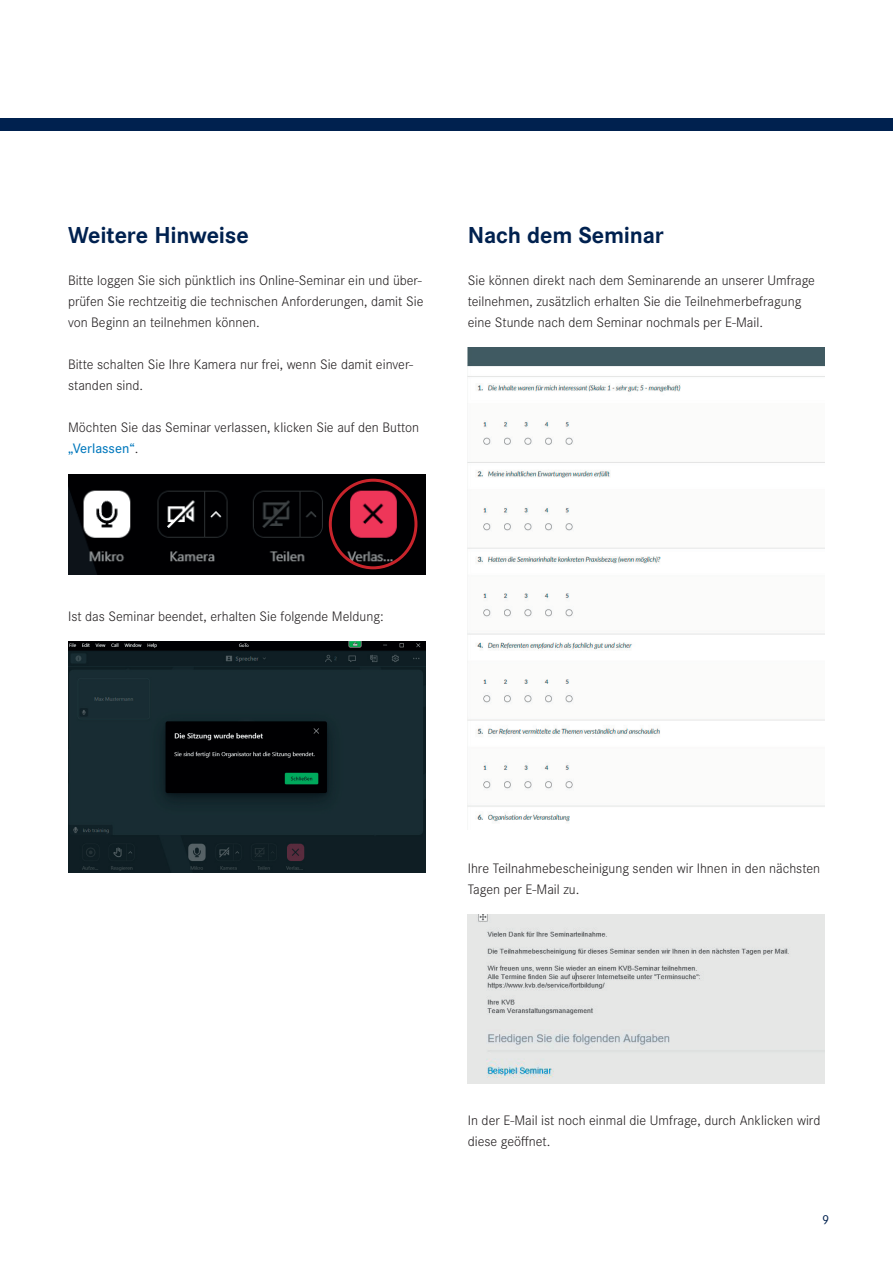
<style>
.page{position:relative;width:893px;height:1263px;background:#fff}
.page>*{position:absolute;margin:0;border:0;box-sizing:border-box;transform-origin:0 0}
.t1{font:700 24px "Corporate S";letter-spacing:-.01em;color:#00214f}
.t2{font:300 14.25px/21px "Corporate S";color:#231f20}
.t3{font:13.5px "Corporate S";color:#00214f}
.s1{font-weight:500;color:#0078bd}
</style>
<div class="page">
<div style="left:0;top:118px;width:893px;height:13px;background:#00214f"></div>
<img style="left:68px;top:475px;width:357px;height:100px">
<div style="left:329px;top:479px;width:88px;height:90px;border:3px solid #c8242b;border-radius:50%"></div>
<img style="left:68px;top:642px;width:357px;height:230px">
<img style="left:468px;top:348px;width:357px;height:474px">
<img style="left:468px;top:914px;width:357px;height:169px">
<h1 class="t1" style="left:68px;top:218px;width:182px">Weitere Hinweise</h1>
<p class="t2" style="left:68px;top:269px;width:357px;text-align:justify">Bitte loggen Sie sich pünktlich ins Online-Seminar ein und über&shy;prüfen Sie rechtzeitig die technischen Anforderungen, damit Sie von Beginn an teilnehmen können.</p>
<p class="t2" style="left:68px;top:353px;width:347px">Bitte schalten Sie Ihre Kamera nur frei, wenn Sie damit einver&shy;standen sind.</p>
<p class="t2" style="left:68px;top:416px;width:353px">Möchten Sie das Seminar verlassen, klicken Sie auf den Button <span class="s1">„Verlassen“</span>.</p>
<h1 class="t1" style="left:468px;top:218px;width:198px">Nach dem Seminar</h1>
<p class="t2" style="left:468px;top:269px;width:349px">Sie können direkt nach dem Seminarende an unserer Umfrage teilnehmen, zusätzlich erhalten Sie die Teilnehmerbefragung eine Stunde nach dem Seminar nochmals per E-Mail.</p>
<p class="t2" style="left:68px;top:605px;width:317px">Ist das Seminar beendet, erhalten Sie folgende Meldung:</p>
<p class="t2" style="left:468px;top:857px;width:354px">Ihre Teilnahmebescheinigung senden wir Ihnen in den nächsten<br>Tagen per E-Mail zu.</p>
<p class="t2" style="left:468px;top:1109px;width:354px">In der E-Mail ist noch einmal die Umfrage, durch Anklicken wird diese geöffnet.</p>
<p class="t3" style="left:822px;top:1210px;width:9px">9</p>
</div>
